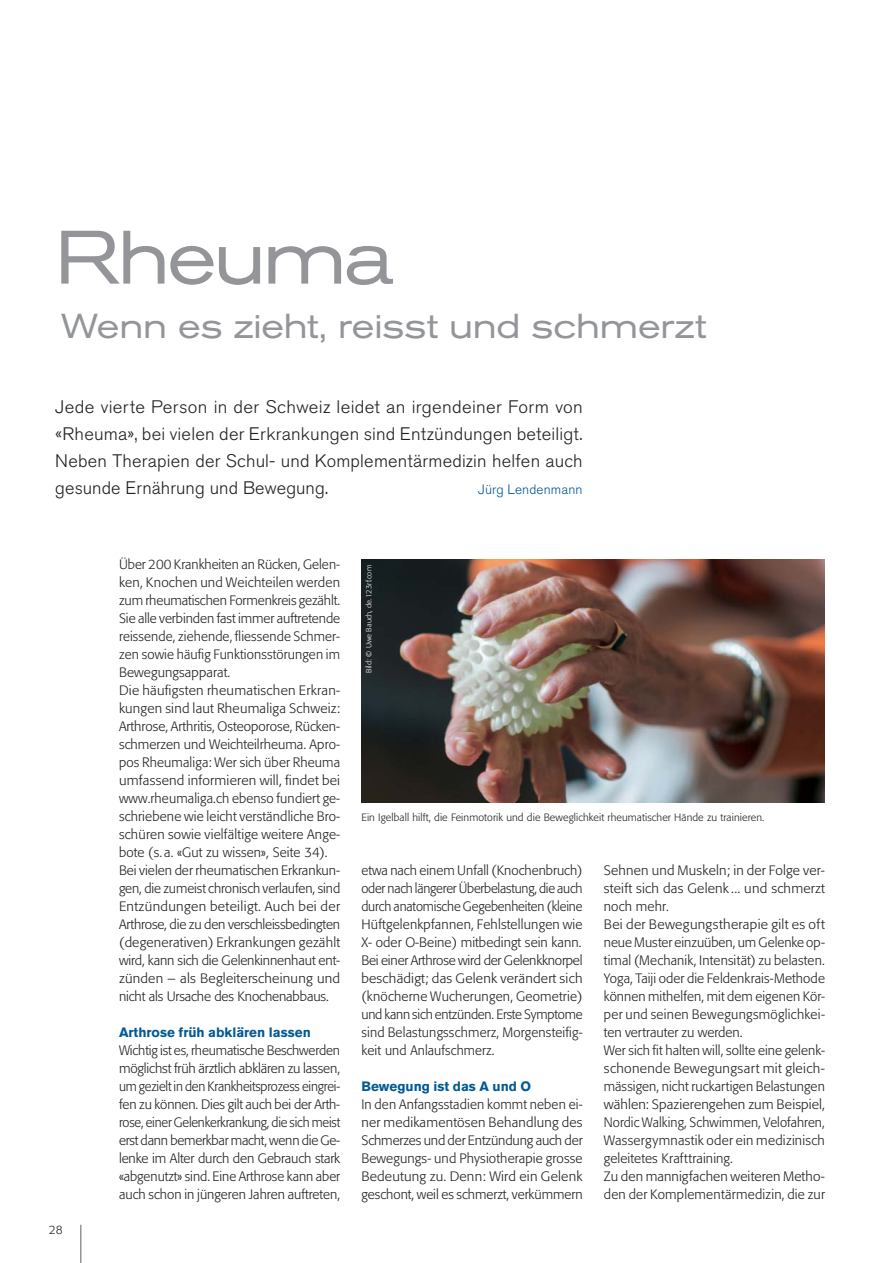
<style>
.page{position:relative;width:893px;height:1263px;background:#fff}
.page>*{position:absolute;margin:0;border:0;box-sizing:border-box;transform-origin:0 0}
.t1{font:expanded 74.85px "Akzidenz Grotesk Pro";letter-spacing:-.045em;color:#939598;scale:.96 1}
.t2{font:expanded 34.35px "Akzidenz Grotesk Pro";letter-spacing:-.005em;color:#939598;scale:.96 1}
.t3{font:300 18px/27px "Akzidenz Grotesk Pro";letter-spacing:.005em;color:#231f20;text-align:justify}
.t4{font:300 13.5px/18px "Formata Pro";letter-spacing:.01em;color:#231f20;text-align:justify}
.t5{font:700 13.5px "Akzidenz Grotesk Pro";color:#005996}
.t6{font:300 13.5px "Akzidenz Grotesk Pro";letter-spacing:.01em;color:#005996}
.t7{font:300 12px "Formata Pro";color:#231f20}
.t8{font:300 10.5px "Formata Pro";letter-spacing:.01em;color:#231f20}
.t9{font:300 7.5px "Formata Pro";letter-spacing:.01em;color:#fff}
</style>
<div class="page">
<hr style="left:80px;top:1225px;width:1px;height:38px;background:#939598">
<img style="left:362px;top:560px;width:462px;height:243px">
<h1 class="t1" style="left:55px;top:214px;width:354px">Rheuma</h1>
<h2 class="t2" style="left:62px;top:306px;width:673px">Wenn es zieht, reisst und schmerzt</h2>
<h3 class="t3" style="left:55px;top:395px;width:529px">Jede vierte Person in der Schweiz leidet an irgendeiner Form von «Rheuma», bei vielen der Erkrankungen sind Entzündungen beteiligt.<br>Neben Therapien der Schul- und Komplementärmedizin helfen auch gesunde Ernährung und Bewegung.</h3>
<p class="t6" style="left:478px;top:485px;width:106px">Jürg Lendenmann</p>
<p class="t7" style="left:49px;top:1224px;width:16px">28</p>
<p class="t4" style="left:119px;top:556px;width:223px;text-align:left">Über 200 Krankheiten an Rücken, Gelen&shy;ken, Knochen und Weichteilen werden zum rheumatischen Formenkreis gezählt.<br>Sie alle verbinden fast immer auftretende reissende, ziehende, flies sende Schmer&shy;zen sowie häufig Funktionsstörungen im Bewegungsapparat.<br>Die häufigsten rheumatischen Erkran&shy;kungen sind laut Rheumaliga Schweiz:<br>Arthrose, Arthritis, Osteoporose, Rücken&shy;schmerzen und Weichteilrheuma. Apro&shy;pos Rheumaliga: Wer sich über Rheuma umfassend informieren will, findet bei www.rheumaliga.ch ebenso fundiert ge&shy;schriebene wie leicht verständliche Bro&shy;schüren sowie vielfältige weitere Ange&shy;bote (s. a. «Gut zu wissen», Seite 34).<br>Bei vielen der rheumatischen Erkrankun&shy;gen, die zumeist chronisch verlaufen, sind Entzündungen beteiligt. Auch bei der Arthrose, die zu den verschleissbedingten (degenerativen) Erkrankungen gezählt wird, kann sich die Gelenkinnenhaut ent&shy;zünden – als Begleiterscheinung und nicht als Ursache des Knochenabbaus.</p>
<p class="t5" style="left:119px;top:1027px;width:193px">Arthrose früh abklären lassen</p>
<p class="t4" style="left:119px;top:1042px;width:223px">Wichtig ist es, rheumatische Beschwerden möglichst früh ärztlich abklären zu lassen, um gezielt in den Krankheitsprozess eingrei&shy;fen zu können. Dies gilt auch bei der Arth&shy;rose, einer Gelenkerkrankung, die sich meist erst dann bemerkbar macht, wenn die Ge&shy;lenke im Alter durch den Gebrauch stark «abgenutzt» sind. Eine Arthrose kann aber auch schon in jüngeren Jahren auftreten,</p>
<p class="t9" style="left:365px;top:673px;width:109px;rotate:-90deg">Bild: © Uwe Bauch, de.123rf.com</p>
<p class="t8" style="left:361px;top:812px;width:404px">Ein Igelball hilft, die Feinmotorik und die Beweglichkeit rheumatischer Hände zu trainieren.</p>
<p class="t4" style="left:361px;top:862px;width:223px">etwa nach einem Unfall (Knochenbruch) oder nach längerer Überbelastung, die auch durch anatomische Gegebenheiten (kleine Hüftgelenkpfannen, Fehlstellungen wie X- oder O-Beine) mitbedingt sein kann.<br>Bei einer Arthrose wird der Gelenkknorpel beschädigt; das Gelenk verändert sich (knöcherne Wucherungen, Geometrie) und kann sich entzünden. Erste Symptome sind Belastungsschmerz, Morgensteifig&shy;keit und Anlaufschmerz.</p>
<p class="t5" style="left:361px;top:1081px;width:171px">Bewegung ist das A und O</p>
<p class="t4" style="left:361px;top:1096px;width:223px">In den Anfangsstadien kommt neben ei&shy;ner medikamentösen Behandlung des Schmerzes und der Entzündung auch der Bewegungs- und Physiotherapie grosse Bedeutung zu. Denn: Wird ein Gelenk geschont, weil es schmerzt, verkümmern</p>
<p class="t4" style="left:604px;top:862px;width:223px;text-align:left">Sehnen und Muskeln; in der Folge ver&shy;steift sich das Gelenk ... und schmerzt noch mehr.<br>Bei der Bewegungstherapie gilt es oft neue Muster einzuüben, um Gelenke op&shy;timal (Mechanik, Intensität) zu belasten.<br>Yoga, Taiji oder die Feldenkrais- Methode können mithelfen, mit dem eigenen Kör&shy;per und seinen Bewegungsmöglichkei&shy;ten vertrauter zu werden.<br>Wer sich fit halten will, sollte eine ge lenk&shy;schonende Bewegungsart mit gleich&shy;mässigen, nicht ruckartigen Belastungen wählen: Spazierengehen zum Beispiel, Nordic Walking, Schwimmen, Velofahren, Wassergymnastik oder ein medizinisch geleitetes Krafttraining.<br>Zu den mannigfachen weiteren Metho&shy;den der Komplementärmedizin, die zur</p>
</div>
